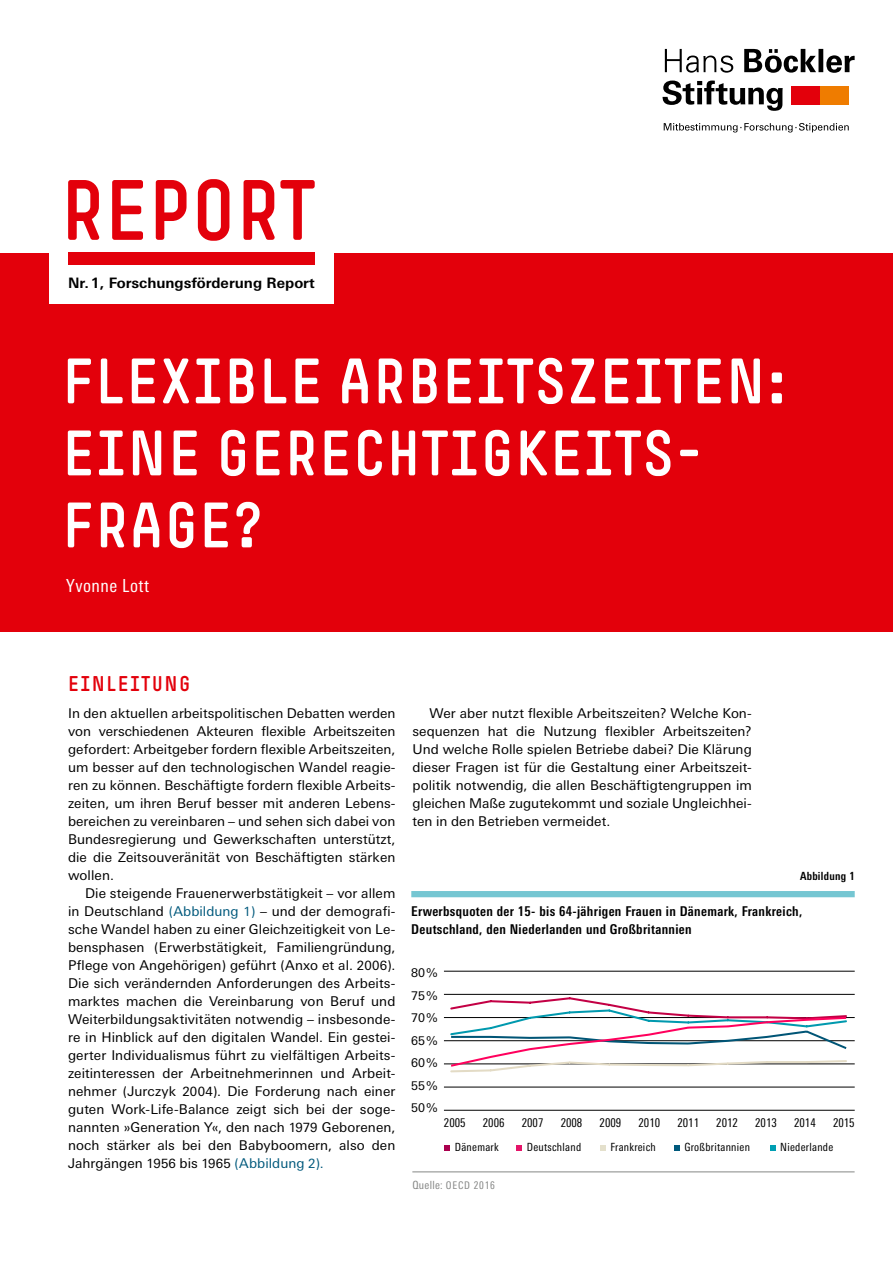
<style>
.page{position:relative;width:893px;height:1263px;background:#fff}
.page>*{position:absolute;margin:0;border:0;box-sizing:border-box;transform-origin:0 0}
.t1{font:84px "Simple HBS";color:#e3000b}
.t2{font:63px/72px "Simple HBS";letter-spacing:.02em;color:#fff}
.t3{font:21px "Simple HBS";letter-spacing:.07em;color:#e3000b}
.t4{font:condensed 18px "Univers Next Pro";letter-spacing:.025em;color:#fff}
.t5{font:700 14.4px "Univers Next Pro";color:#000}
.t6{font:13.5px/18px "Univers Next Pro";letter-spacing:.005em;color:#000;text-align:justify}
.t7{font:700 condensed 13.5px/18px "Univers Next Pro";letter-spacing:.025em;color:#000}
.t8{font:condensed 12px "Univers Next Pro";color:#000}
.t9{font:12px/22.5px "Univers Next Pro";color:#000;text-align:justify}
.t10{font:condensed 11.25px "Univers Next Pro";letter-spacing:.025em;color:#000}
.t11{font:700 condensed 11.25px "Univers Next Pro";letter-spacing:.025em;color:#000}
.t12{font:condensed 10.5px "Univers Next Pro";letter-spacing:.07em;color:#868786}
.s1{color:#00597c}
.s2{font-size:12.75px;color:#00597c}
.s3{font-size:12.75px}
.s4{font-size:11.25px}
</style>
<div class="page">
<div style="left:0;top:253px;width:893px;height:378px;background:#e3000b"></div>
<div style="left:49px;top:250px;width:285px;height:54px;background:#fff"></div>
<div style="left:68px;top:253px;width:247px;height:12px;background:#e3000b"></div>
<svg style="left:665px;top:49px;width:190px;height:24px"></svg>
<div style="left:792px;top:86px;width:28px;height:18px;background:#e3000b"></div>
<div style="left:820px;top:86px;width:29px;height:18px;background:#ef7c00"></div>
<svg style="left:664px;top:123px;width:185px;height:9px"></svg>
<svg style="left:663px;top:81px;width:120px;height:30px"></svg>
<div style="left:411px;top:891px;width:444px;height:6px;background:#75c6d2"></div>
<hr style="left:412px;top:1171px;width:443px;height:1px;background:#868786">
<svg style="left:444px;top:1145px;width:6px;height:5px"></svg>
<svg style="left:516px;top:1145px;width:6px;height:5px"></svg>
<svg style="left:600px;top:1145px;width:6px;height:5px"></svg>
<svg style="left:674px;top:1145px;width:6px;height:5px"></svg>
<svg style="left:770px;top:1145px;width:5px;height:5px"></svg>
<hr style="left:444px;top:971px;width:411px;height:1px;background:#000">
<hr style="left:444px;top:994px;width:411px;height:1px;background:#000">
<hr style="left:444px;top:1017px;width:411px;height:1px;background:#000">
<hr style="left:444px;top:1040px;width:411px;height:1px;background:#000">
<hr style="left:444px;top:1064px;width:411px;height:1px;background:#000">
<hr style="left:444px;top:1087px;width:411px;height:1px;background:#000">
<hr style="left:444px;top:1110px;width:411px;height:1px;background:#000">
<svg style="left:449px;top:997px;width:399px;height:76px"></svg>
<h1 class="t1" style="left:61px;top:163px;width:256px">REPORT</h1>
<p class="t5" style="left:68px;top:274px;width:248px">Nr.1, Forschungsförderung Report</p>
<h2 class="t2" style="left:62px;top:345px;width:726px">FLEXIBLE ARBEITSZEITEN:<br>EINE GERECHTIGKEITS-<br>FRAGE?</h2>
<h3 class="t4" style="left:66px;top:575px;width:84px">Yvonne Lott</h3>
<h3 class="t3" style="left:68px;top:672px;width:124px">EINLEITUNG</h3>
<p class="t6" style="left:68px;top:705px;width:329px">In den aktuellen arbeitspolitischen Debatten werden von verschiedenen Akteuren flexible Arbeitszeiten gefordert: Arbeitgeber fordern flexible Arbeitszeiten, um besser auf den technologischen Wandel reagie&shy;ren zu können. Beschäftigte fordern flexible Arbeits&shy;zeiten, um ihren Beruf besser mit anderen Lebens&shy;bereichen zu vereinbaren – und sehen sich dabei von Bundesregierung und Gewerkschaften unterstützt, die die Zeitsouveränität von Beschäftigten stärken wollen.</p>
<p class="t6" style="left:68px;top:884px;width:329px;text-indent:17px">Die steigende Frauenerwerbstätigkeit – vor allem in Deutschland <span class="s1">(Abbildung</span> <span class="s2">1</span><span class="s1">)</span> – und der demografi&shy;sche Wandel haben zu einer Gleichzeitigkeit von Le&shy;bensphasen (Erwerbstätigkeit, Familiengründung, Pflege von Angehörigen) geführt (Anxo et al. <span class="s3">2006</span>).<br>Die sich verändernden Anforderungen des Arbeits&shy;marktes machen die Vereinbarung von Beruf und Weiterbildungsaktivitäten notwendig – insbesonde&shy;re in Hinblick auf den digitalen Wandel. Ein gestei&shy;gerter Individualismus führt zu vielfältigen Arbeits&shy;zeitinteressen der Arbeitnehmerinnen und Arbeit&shy;nehmer (Jurczyk <span class="s3">2004</span>). Die Forderung nach einer guten Work-Life-Balance zeigt sich bei der soge&shy;nannten »Generation Y«, den nach <span class="s3">1979</span> Geborenen, noch stärker als bei den Babyboomern, also den Jahrgängen <span class="s3">1956</span> bis <span class="s3">1965</span> <span class="s1">(Abbildung</span> <span class="s2">2</span><span class="s1">).</span></p>
<p class="t6" style="left:412px;top:705px;width:341px;text-indent:17px">Wer aber nutzt flexible Arbeitszeiten? Welche Kon&shy;sequenzen hat die Nutzung flexibler Arbeitszeiten?<br>Und welche Rolle spielen Betriebe dabei? Die Klärung dieser Fragen ist für die Gestaltung einer Arbeitszeit&shy;politik notwendig, die allen Beschäftigtengruppen im gleichen Maße zugutekommt und soziale Ungleichhei&shy;ten in den Betrieben vermeidet.</p>
<p class="t11" style="left:800px;top:870px;width:56px">Abbildung 1</p>
<p class="t7" style="left:411px;top:902px;width:392px">Erwerbsquoten der 15- bis 64-jährigen Frauen in Dänemark, Frankreich,<br>Deutschland, den Niederlanden und Großbritannien</p>
<p class="t9" style="left:411px;top:962px;width:28px">80% 75% 70% 65% 60% 55% 50%</p>
<p class="t8" style="left:444px;top:1116px;width:23px">2005</p>
<p class="t8" style="left:483px;top:1116px;width:23px">2006</p>
<p class="t8" style="left:522px;top:1116px;width:23px">2007</p>
<p class="t8" style="left:561px;top:1116px;width:23px">2008</p>
<p class="t8" style="left:600px;top:1116px;width:23px">2009</p>
<p class="t8" style="left:638px;top:1116px;width:23px">2010</p>
<p class="t8" style="left:677px;top:1116px;width:23px">2011</p>
<p class="t8" style="left:716px;top:1116px;width:23px">2012</p>
<p class="t8" style="left:755px;top:1116px;width:23px">2013</p>
<p class="t8" style="left:794px;top:1116px;width:23px">2014</p>
<p class="t8" style="left:833px;top:1116px;width:23px">2015</p>
<p class="t10" style="left:455px;top:1140px;width:45px">Dänemark</p>
<p class="t10" style="left:527px;top:1140px;width:56px">Deutschland</p>
<p class="t10" style="left:610px;top:1140px;width:47px">Frankreich</p>
<p class="t10" style="left:684px;top:1140px;width:67px">Großbritannien</p>
<p class="t10" style="left:780px;top:1140px;width:55px">Niederlande</p>
<p class="t12" style="left:412px;top:1179px;width:84px"><span class="s4">Quelle:</span> OECD 2016</p>
</div>
